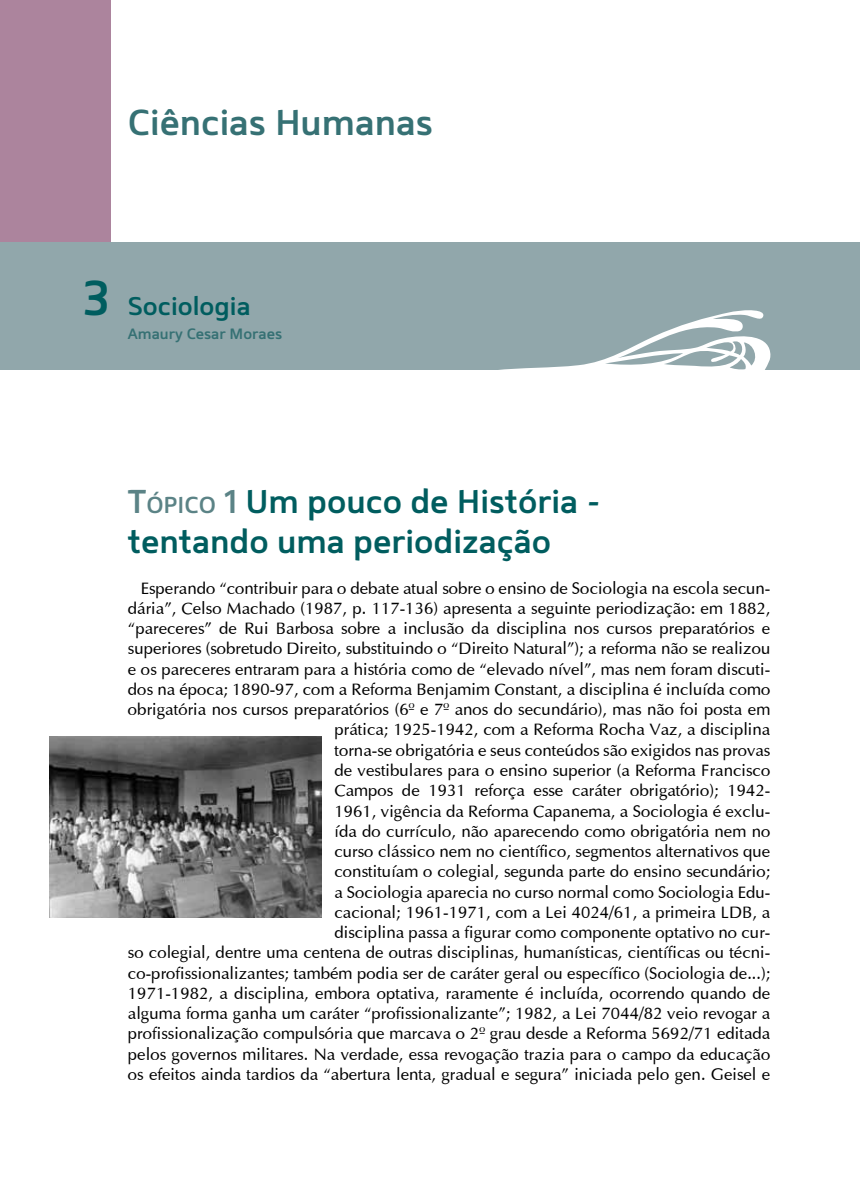
<style>
.page{position:relative;width:864px;height:1187px;background:#fff}
.page>*{position:absolute;margin:0;border:0;box-sizing:border-box;transform-origin:0 0}
.t1{font:600 48.75px "Mentone";color:#005d5f}
.t2{font:600 36px "Mentone";color:#367174}
.t3{font:600 33px/40.5px "Mentone";color:#005d5f}
.t4{font:600 25.5px "Mentone";color:#005d5f}
.t5{font:16.8px/20.2px "Optima";color:#000;text-align:right}
.t6{font:600 15px "Mentone";color:#367174}
.s1{color:#5b8386}
.s2{font-size:23.1px;color:#5b8386}
</style>
<div class="page">
<div style="left:0;top:0;width:110px;height:291px;background:#ac849d"></div>
<div style="left:0;top:242px;width:859px;height:128px;background:#91a7ab"></div>
<svg style="left:499px;top:310px;width:272px;height:60px"></svg>
<img style="left:49px;top:736px;width:272px;height:181px">
<h2 class="t2" style="left:128px;top:100px;width:306px">Ciências Humanas</h2>
<h1 class="t1" style="left:83px;top:268px;width:29px">3</h1>
<h3 class="t4" style="left:128px;top:290px;width:124px">Sociologia</h3>
<p class="t6" style="left:128px;top:325px;width:156px">Amaury Cesar Moraes</p>
<h3 class="t3" style="left:128px;top:480px;width:474px"><span class="s1">T</span><span class="s2">ópico</span> <span class="s1">1</span> Um pouco de História - tentando uma periodização</h3>
<p class="t5" style="left:128px;top:577px;width:643px">Esperando “contribuir para o debate atual sobre o ensino de Sociologia na escola secun&shy;dária”, Celso Machado (1987, p. 117-136) apresenta a seguinte periodização: em 1882, “pareceres” de Rui Barbosa sobre a inclusão da disciplina nos cursos preparatórios e superiores (sobretudo Direito, substituindo o “Direito Natural”); a reforma não se realizou e os pareceres entraram para a história como de “elevado nível”, mas nem foram discuti&shy;dos na época; 1890-97, com a Reforma Benjamim Constant, a disciplina é incluída como obrigatória nos cursos preparatórios (6º e 7º anos do secundário), mas não foi posta em prática; 1925-1942, com a Reforma Rocha Vaz, a disciplina<br>torna-se obrigatória e seus conteúdos são exigidos nas provas<br>de vestibulares para o ensino superior (a Reforma Francisco<br>Campos de 1931 reforça esse caráter obrigatório); 1942-<br>1961, vigência da Reforma Capanema, a Sociologia é exclu-<br>ída do currículo, não aparecendo como obrigatória nem no<br>curso clássico nem no científico, segmentos alternativos que<br>constituíam o colegial, segunda parte do ensino secundário;<br>a Sociologia aparecia no curso normal como Sociologia Edu-<br>cacional; 1961-1971, com a Lei 4024/61, a primeira LDB, a<br>disciplina passa a figurar como componente optativo no cur-<br>so colegial, dentre uma centena de outras disciplinas, humanísticas, científicas ou técni&shy;co-profissionalizantes; também podia ser de caráter geral ou específico (Sociologia de...); 1971-1982, a disciplina, embora optativa, raramente é incluída, ocorrendo quando de alguma forma ganha um caráter “profissionalizante”; 1982, a Lei 7044/82 veio revogar a profissionalização compulsória que marcava o 2º grau desde a Reforma 5692/71 editada pelos governos militares. Na verdade, essa revogação trazia para o campo da educação os efeitos ainda tardios da “abertura lenta, gradual e segura” iniciada pelo gen. Geisel e</p>
</div>
